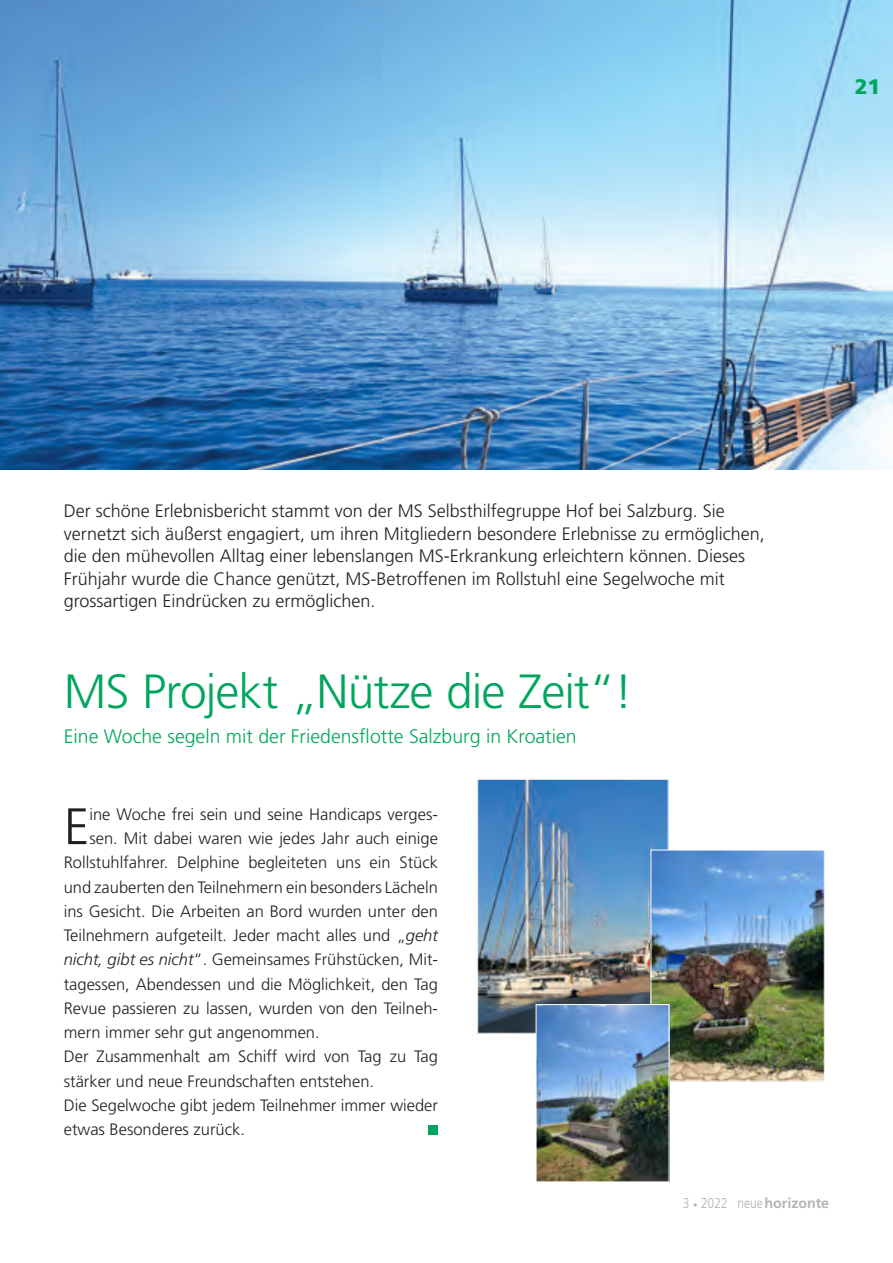
<style>
.page{position:relative;width:893px;height:1263px;background:#fff}
.page>*{position:absolute;margin:0;border:0;box-sizing:border-box;transform-origin:0 0}
.NH_Fließtext_Initial{font:300 51.15px "Frutiger";color:#231f20}
.NH_Headline{font:300 48px "Frutiger";letter-spacing:-.02em;color:#00a65d}
.t1{font:900 21px "Frutiger";color:#00a65d}
.NH_Leadin{font:300 19.5px "Frutiger";color:#00a65d}
.NH_Leadin-2{font:300 18px/22.5px "Frutiger";color:#231f20}
.NH_Fließtext_Initial-2{font:300 16.5px/24.3px "Frutiger";color:#231f20}
.t2{font:300 condensed 14.25px "Frutiger LT Com";letter-spacing:-.005em;color:#b3b5b5}
.s1{font-style:italic}
.s2{font-size:9px}
.s3{font-family:"Frutiger";font-weight:700;font-stretch:normal}
</style>
<div class="page">
<img style="left:0;top:0;width:893px;height:469px">
<img style="left:479px;top:781px;width:188px;height:251px">
<div style="left:477px;top:779px;width:192px;height:255px;border:1px solid #fff"></div>
<img style="left:653px;top:852px;width:170px;height:227px">
<div style="left:651px;top:850px;width:174px;height:231px;border:1px solid #fff"></div>
<img style="left:538px;top:1006px;width:129px;height:174px">
<div style="left:429px;top:1125px;width:9px;height:10px;background:#00a65d"></div>
<p class="t1" style="left:855px;top:74px;width:27px">21</p>
<p class="NH_Leadin-2" style="left:64px;top:500px;width:703px">Der schöne Erlebnisbericht stammt von der MS Selbsthilfegruppe Hof bei Salzburg. Sie vernetzt sich äußerst engagiert, um ihren Mitgliedern besondere Erlebnisse zu ermöglichen, die den mühevollen Alltag einer lebenslangen MS-Erkrankung erleichtern können. Dieses Frühjahr wurde die Chance genützt, MS-Betroffenen im Rollstuhl eine Segelwoche mit grossartigen Eindrücken zu ermöglichen.</p>
<p class="NH_Headline" style="left:64px;top:664px;width:571px">MS Projekt „Nütze die Zeit“!</p>
<p class="NH_Leadin" style="left:64px;top:725px;width:514px">Eine Woche segeln mit der Friedensflotte Salzburg in Kroatien</p>
<p class="NH_Fließtext_Initial" style="left:64px;top:797px;width:27px">E</p>
<p class="NH_Fließtext_Initial-2" style="left:89px;top:802px;width:350px">ine Woche frei sein und seine Handicaps verges-</p>
<p class="NH_Fließtext_Initial-2" style="left:89px;top:826px;width:350px">sen. Mit dabei waren wie jedes Jahr auch einige</p>
<p class="NH_Fließtext_Initial-2" style="left:64px;top:851px;width:376px">Rollstuhlfahrer. Delphine begleiteten uns ein Stück</p>
<p class="NH_Fließtext_Initial-2" style="left:64px;top:875px;width:376px">und zauberten den Teilnehmern ein besonders Lächeln</p>
<p class="NH_Fließtext_Initial-2" style="left:64px;top:899px;width:376px">ins Gesicht. Die Arbeiten an Bord wurden unter den</p>
<p class="NH_Fließtext_Initial-2" style="left:64px;top:923px;width:376px">Teilnehmern aufgeteilt. Jeder macht alles und „<span class="s1">geht</span></p>
<p class="NH_Fließtext_Initial-2" style="left:64px;top:948px;width:376px"><span class="s1">nicht, gibt es nicht</span>“. Gemeinsames Frühstücken, Mit-</p>
<p class="NH_Fließtext_Initial-2" style="left:64px;top:972px;width:376px">tagessen, Abendessen und die Möglichkeit, den Tag</p>
<p class="NH_Fließtext_Initial-2" style="left:64px;top:996px;width:376px">Revue passieren zu lassen, wurden von den Teilneh-</p>
<p class="NH_Fließtext_Initial-2" style="left:64px;top:1020px;width:257px">mern immer sehr gut angenommen.</p>
<p class="NH_Fließtext_Initial-2" style="left:64px;top:1045px;width:376px">Der Zusammenhalt am Schiff wird von Tag zu Tag stärker und neue Freundschaften entstehen.</p>
<p class="NH_Fließtext_Initial-2" style="left:64px;top:1093px;width:376px">Die Segelwoche gibt jedem Teilnehmer immer wieder etwas Besonderes zurück.</p>
<p class="t2" style="left:683px;top:1194px;width:148px">3 <span class="s2">•</span> 2022 neue<span class="s3">horizonte</span></p>
</div>
